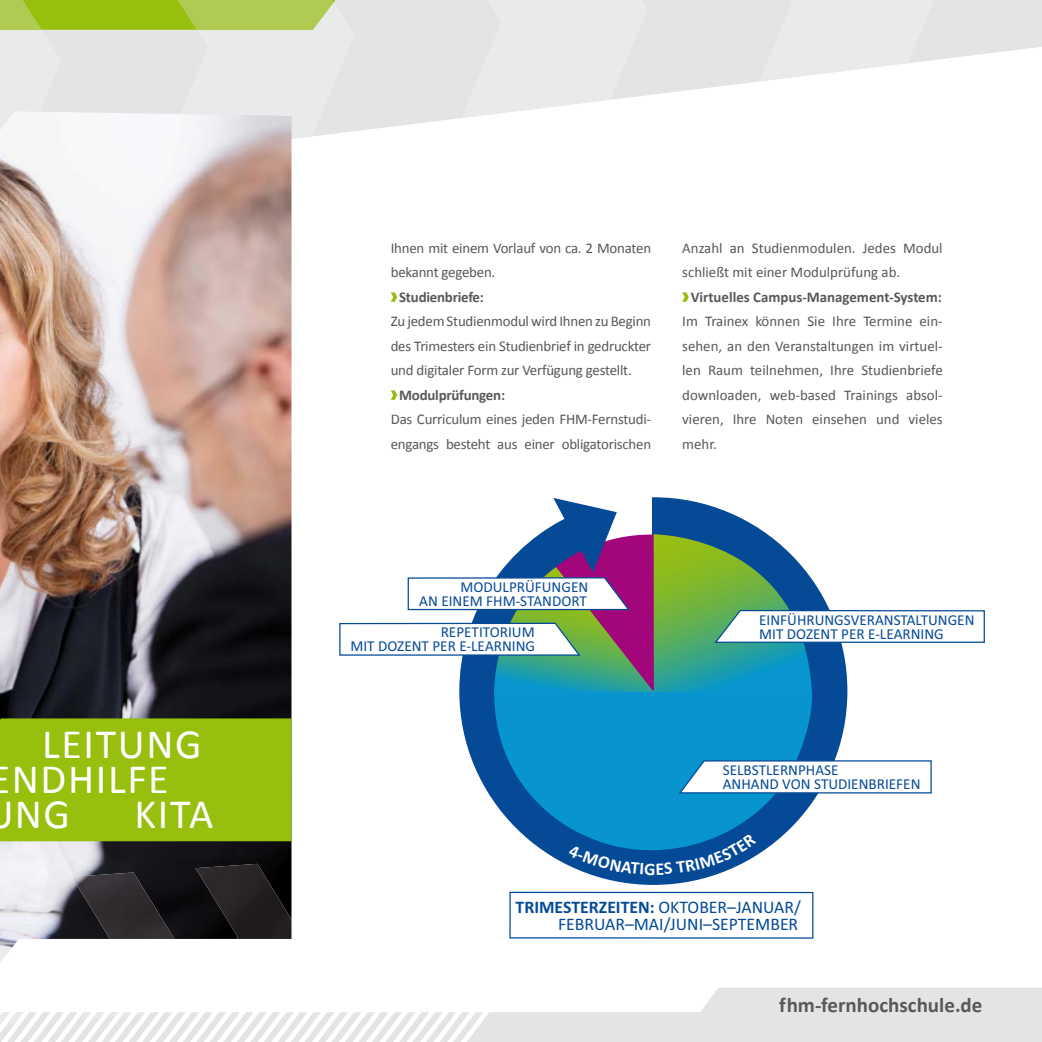
<style>
.page{position:relative;width:1042px;height:1042px;background:#fff}
.page>*{position:absolute;margin:0;border:0;box-sizing:border-box;transform-origin:0 0}
.t1{font:42px "Calibri";letter-spacing:.04em;color:#fff}
.t2{font:700 21px "Calibri";color:#58585a}
.t3{font:17.68px/17.7px "Calibri";color:#054a97;text-align:right}
.t4{font:15.22px/13.8px "Calibri";color:#054a97}
.t5{font:14.88px/24.5px "Calibri";letter-spacing:-.015em;color:#58585a}
.t6{font:700 14.88px "Calibri";letter-spacing:-.015em;color:#58585a}
.s1{font-weight:700}
</style>
<div class="page">
<svg style="left:354px;top:0;width:688px;height:131px;fill:#e3e4e4"></svg>
<svg style="left:0;top:0;width:354px;height:186px;background:#d9e1c0"></svg>
<svg style="left:428px;top:0;width:220px;height:131px"></svg>
<svg style="left:721px;top:0;width:213px;height:131px"></svg>
<svg style="left:1014px;top:81px;width:28px;height:50px"></svg>
<img style="left:0;top:111px;width:291px;height:808px">
<div style="left:0;top:718px;width:291px;height:123px;background:#97bf0d"></div>
<svg style="left:391px;top:292px;width:6px;height:10px"></svg>
<svg style="left:391px;top:390px;width:6px;height:10px"></svg>
<svg style="left:682px;top:292px;width:7px;height:10px"></svg>
<img style="left:0;top:881px;width:45px;height:38px">
<img style="left:72px;top:872px;width:102px;height:47px">
<svg style="left:0;top:919px;width:1042px;height:123px"></svg>
<img style="left:195px;top:864px;width:96px;height:75px">
<svg style="left:459px;top:497px;width:388px;height:388px"></svg>
<div style="left:510px;top:892px;width:303px;height:46px;background:#fff"></div>
<div style="left:509px;top:892px;width:304px;height:46px;border:1px solid #054a97"></div>
<svg style="left:493px;top:692px;width:321px;height:181px;background:#2295cc"></svg>
<svg style="left:677px;top:759px;width:255px;height:35px"></svg>
<svg style="left:339px;top:498px;width:646px;height:194px"></svg>
<svg style="left:568px;top:833px;width:188px;height:42px;background:#1464a9"></svg>
<h1 class="t1" style="left:42px;top:717px;width:161px">LEITUNG</h1>
<h1 class="t1" style="left:-10px;top:752px;width:181px">ENDHILFE</h1>
<h1 class="t1" style="left:15px;top:787px;width:57px">NG</h1>
<h1 class="t1" style="left:134px;top:787px;width:80px">KITA</h1>
<p class="t5" style="left:391px;top:236px;width:262px">Ihnen mit einem Vorlauf von ca. 2 Monaten bekannt gegeben.</p>
<p class="t6" style="left:399px;top:287px;width:86px">Studienbriefe:</p>
<p class="t5" style="left:391px;top:309px;width:262px;text-align:justify">Zu jedem Studienmodul wird Ihnen zu Beginn des Trimesters ein Studienbrief in gedruckter und digitaler Form zur Verfügung gestellt.</p>
<p class="t6" style="left:399px;top:385px;width:107px">Modulprüfungen:</p>
<p class="t5" style="left:391px;top:407px;width:262px">Das Curriculum eines jeden FHM-Fernstudi&shy;engangs besteht aus einer obligatorischen</p>
<p class="t5" style="left:682px;top:236px;width:262px">Anzahl an Studienmodulen. Jedes Modul schließt mit einer Modulprüfung ab.</p>
<p class="t6" style="left:691px;top:287px;width:253px">Virtuelles Campus-Management-System:</p>
<p class="t5" style="left:682px;top:309px;width:262px;text-align:justify">Im Trainex können Sie Ihre Termine ein&shy;sehen, an den Veranstaltungen im virtuel&shy;len Raum teilnehmen, Ihre Studienbriefe downloaden, web-based Trainings absol&shy;vieren, Ihre Noten einsehen und vieles mehr.</p>
<p class="t4" style="left:419px;top:580px;width:170px;text-align:right">MODULPRÜFUNGEN<br>AN EINEM FHM-STANDORT</p>
<p class="t4" style="left:350px;top:625px;width:186px;text-align:right">REPETITORIUM<br>MIT DOZENT PER E-LEARNING</p>
<p class="t4" style="left:759px;top:613px;width:217px">EINFÜHRUNGSVERANSTALTUNGEN<br>MIT DOZENT PER E-LEARNING</p>
<p class="t4" style="left:723px;top:763px;width:199px">SELBSTLERNPHASE<br>ANHAND VON STUDIENBRIEFEN</p>
<p class="t3" style="left:516px;top:898px;width:287px"><span class="s1">TRIMESTERZEITEN:</span> OKTOBER–JANUAR/<br>FEBRUAR–MAI/JUNI–SEPTEMBER</p>
<h2 class="t2" style="left:779px;top:992px;width:205px">fhm-fernhochschule.de</h2>
</div>
